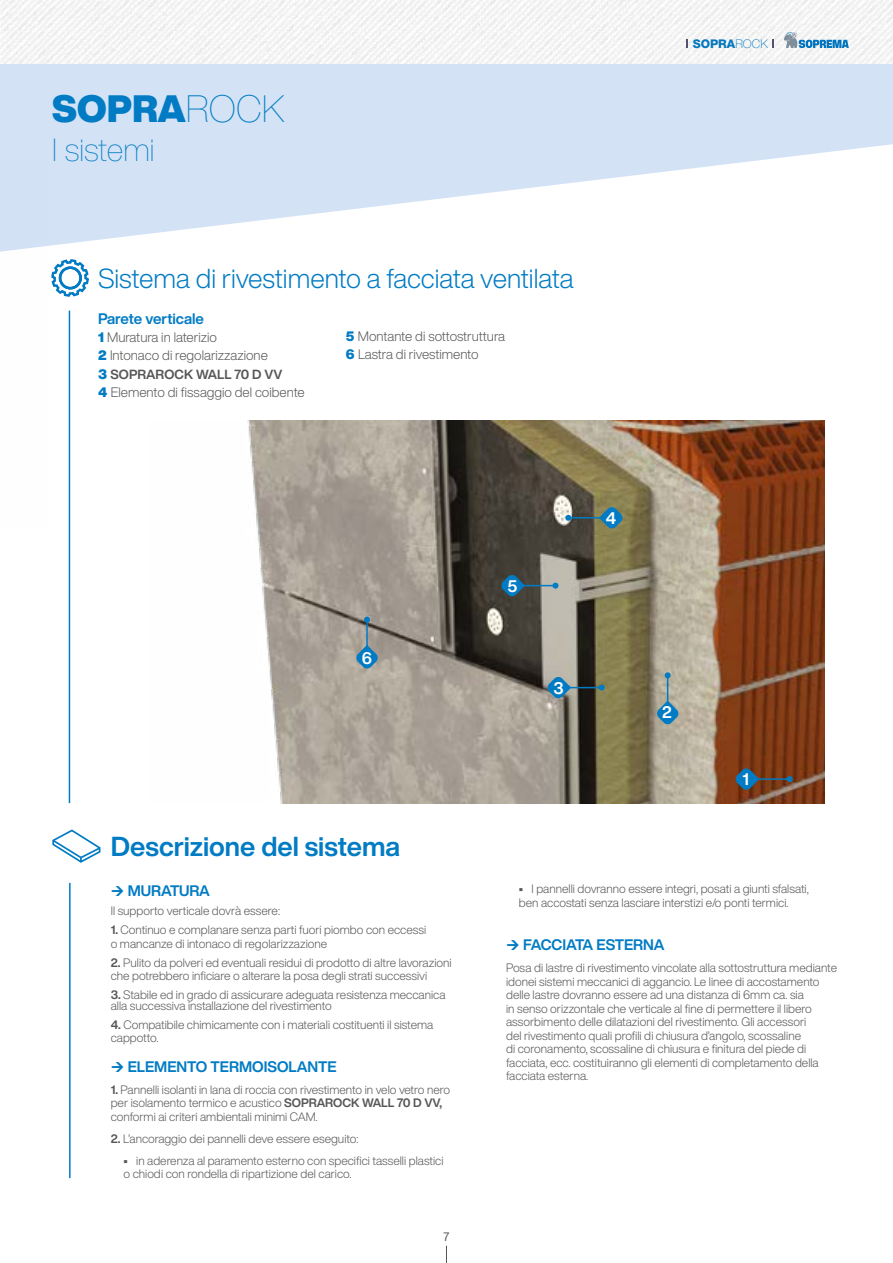
<style>
.page{position:relative;width:893px;height:1263px;background:#fff}
.page>*{position:absolute;margin:0;border:0;box-sizing:border-box;transform-origin:0 0}
.t1{font:900 37.5px "Helvetica Now Display";color:#007bc4}
.t2{font:100 31.5px "Helvetica Now Display";color:#007bc4}
.t3{font:300 27px "Helvetica Now Display";letter-spacing:-.005em;color:#007bc4}
.t4{font:700 27px "Helvetica Now Display";color:#007bc4}
.t5{font:700 16.5px "Helvetica Now Display";color:#fff}
.t6{font:700 15px "Helvetica Now Display";color:#007bc4}
.t7{font:300 13.5px/18.3px "Helvetica Now Display";color:#575756}
.t8{font:700 13.05px "Helvetica Now Display";letter-spacing:.005em;color:#575756}
.t9{font:300 12px/13.5px "Helvetica Now Display";color:#575756}
.t10{font:800 12px "Helvetica Neue LT Pro";color:#0578bd}
.t11{font:12px "Helvetica Now Display";color:#575756}
.s1{font-weight:100}
.s2{font-weight:900;color:#007bc4}
.s3{font-weight:900;font-size:13.5px;color:#007bc4}
.s4{font-weight:700}
</style>
<div class="page">
<svg style="left:446px;top:1246px;width:1px;height:17px"></svg>
<svg style="left:0;top:63px;width:893px;height:183px;fill:#d3e2f5"></svg>
<img style="left:247px;top:421px;width:578px;height:382px">
<svg style="left:51px;top:259px;width:38px;height:38px"></svg>
<hr style="left:69px;top:311px;width:1px;height:492px;background:#007bc4">
<svg style="left:52px;top:829px;width:49px;height:34px"></svg>
<hr style="left:69px;top:883px;width:2px;height:295px;background:#007bc4">
<svg style="left:656px;top:701px;width:23px;height:24px"></svg>
<hr style="left:667px;top:675px;width:1px;height:35px;background:#007bc4">
<svg style="left:665px;top:672px;width:6px;height:6px"></svg>
<svg style="left:356px;top:645px;width:22px;height:24px"></svg>
<hr style="left:366px;top:620px;width:2px;height:34px;background:#007bc4">
<svg style="left:364px;top:617px;width:6px;height:6px"></svg>
<svg style="left:547px;top:676px;width:24px;height:23px"></svg>
<hr style="left:567px;top:687px;width:35px;height:1px;background:#007bc4">
<svg style="left:599px;top:685px;width:6px;height:6px"></svg>
<svg style="left:735px;top:768px;width:24px;height:22px"></svg>
<hr style="left:755px;top:778px;width:35px;height:2px;background:#007bc4">
<svg style="left:787px;top:776px;width:6px;height:6px"></svg>
<svg style="left:599px;top:507px;width:24px;height:22px"></svg>
<hr style="left:568px;top:517px;width:35px;height:2px;background:#007bc4">
<svg style="left:565px;top:515px;width:6px;height:6px"></svg>
<div style="left:0;top:160px;width:46px;height:92px;background:#d2e1f4"></div>
<img style="left:0;top:0;width:893px;height:63px">
<svg style="left:784px;top:32px;width:65px;height:16px"></svg>
<svg style="left:501px;top:574px;width:24px;height:23px"></svg>
<hr style="left:521px;top:585px;width:34px;height:1px;background:#007bc4">
<svg style="left:552px;top:583px;width:6px;height:6px"></svg>
<h1 class="t1" style="left:52px;top:82px;width:234px">SOPRA<span class="s1">ROCK</span></h1>
<h2 class="t2" style="left:52px;top:128px;width:104px">I sistemi</h2>
<h3 class="t3" style="left:98px;top:260px;width:477px">Sistema di rivestimento a facciata ventilata</h3>
<p class="t6" style="left:98px;top:308px;width:108px">Parete verticale</p>
<p class="t7" style="left:98px;top:328px;width:171px"><span class="s2">1</span> Muratura in laterizio<br><span class="s2">2</span> Intonaco di regolarizzazione</p>
<p class="t8" style="left:98px;top:365px;width:186px"><span class="s3">3</span> SOPRAROCK WALL 70 D VV</p>
<p class="t7" style="left:98px;top:383px;width:208px"><span class="s2">4</span> Elemento di fissaggio del coibente</p>
<p class="t7" style="left:346px;top:327px;width:161px"><span class="s2">5</span> Montante di sottostruttura<br><span class="s2">6</span> Lastra di rivestimento</p>
<h3 class="t5" style="left:362px;top:647px;width:12px">6</h3>
<h3 class="t5" style="left:507px;top:574px;width:11px">5</h3>
<h3 class="t5" style="left:554px;top:676px;width:12px">3</h3>
<h3 class="t5" style="left:606px;top:507px;width:12px">4</h3>
<h3 class="t4" style="left:111px;top:828px;width:291px">Descrizione del sistema</h3>
<p class="t10" style="left:693px;top:36px;width:76px">SOPRA<span class="s1">ROCK</span></p>
<h3 class="t5" style="left:662px;top:701px;width:11px">2</h3>
<h3 class="t5" style="left:742px;top:768px;width:8px">1</h3>
<p class="t6" style="left:128px;top:880px;width:84px">MURATURA</p>
<p class="t9" style="left:111px;top:904px;width:171px">Il supporto verticale dovrà essere:</p>
<p class="t9" style="left:111px;top:923px;width:317px"><span class="s4">1.</span> Continuo e complanare senza parti fuori piombo con eccessi o mancanze di intonaco di regolarizzazione</p>
<p class="t9" style="left:111px;top:955px;width:342px"><span class="s4">2.</span> Pulito da polveri ed eventuali residui di prodotto di altre lavorazioni che potrebbero inficiare o alterare la posa degli strati successivi</p>
<p class="t9" style="left:111px;top:989px;width:336px;line-height:10.5px"><span class="s4">3.</span> Stabile ed in grado di assicurare adeguata resistenza meccanica alla successiva installazione del rivestimento</p>
<p class="t9" style="left:111px;top:1017px;width:324px"><span class="s4">4.</span> Compatibile chimicamente con i materiali costituenti il sistema cappotto.</p>
<p class="t6" style="left:128px;top:1056px;width:210px">ELEMENTO TERMOISOLANTE</p>
<p class="t9" style="left:111px;top:1082px;width:341px"><span class="s4">1.</span> Pannelli isolanti in lana di roccia con rivestimento in velo vetro nero per isolamento termico e acustico <span class="s4">SOPRAROCK WALL 70 D VV, </span>conformi ai criteri ambientali minimi CAM.</p>
<p class="t9" style="left:111px;top:1131px;width:249px"><span class="s4">2.</span> L’ancoraggio dei pannelli deve essere eseguito:</p>
<p class="t9" style="left:124px;top:1153px;width:322px"><span class="s4">•</span> in aderenza al paramento esterno con specifici tasselli plastici o chiodi con rondella di ripartizione del carico.</p>
<p class="t11" style="left:443px;top:1229px;width:7px">7</p>
<p class="t9" style="left:519px;top:882px;width:291px"><span class="s4">•</span> I pannelli dovranno essere integri, posati a giunti sfalsati, ben accostati senza lasciare interstizi e/o ponti termici.</p>
<p class="t6" style="left:523px;top:934px;width:143px">FACCIATA ESTERNA</p>
<p class="t9" style="left:506px;top:961px;width:332px">Posa di lastre di rivestimento vincolate alla sottostruttura mediante idonei sistemi meccanici di aggancio. Le linee di accostamento delle lastre dovranno essere ad una distanza di 6mm ca. sia<br>in senso orizzontale che verticale al fine di permettere il libero assorbimento delle dilatazioni del rivestimento. Gli accessori<br>del rivestimento quali profili di chiusura d’angolo, scossaline<br>di coronamento, scossaline di chiusura e finitura del piede di facciata, ecc. costituiranno gli elementi di completamento della facciata esterna.</p>
</div>
